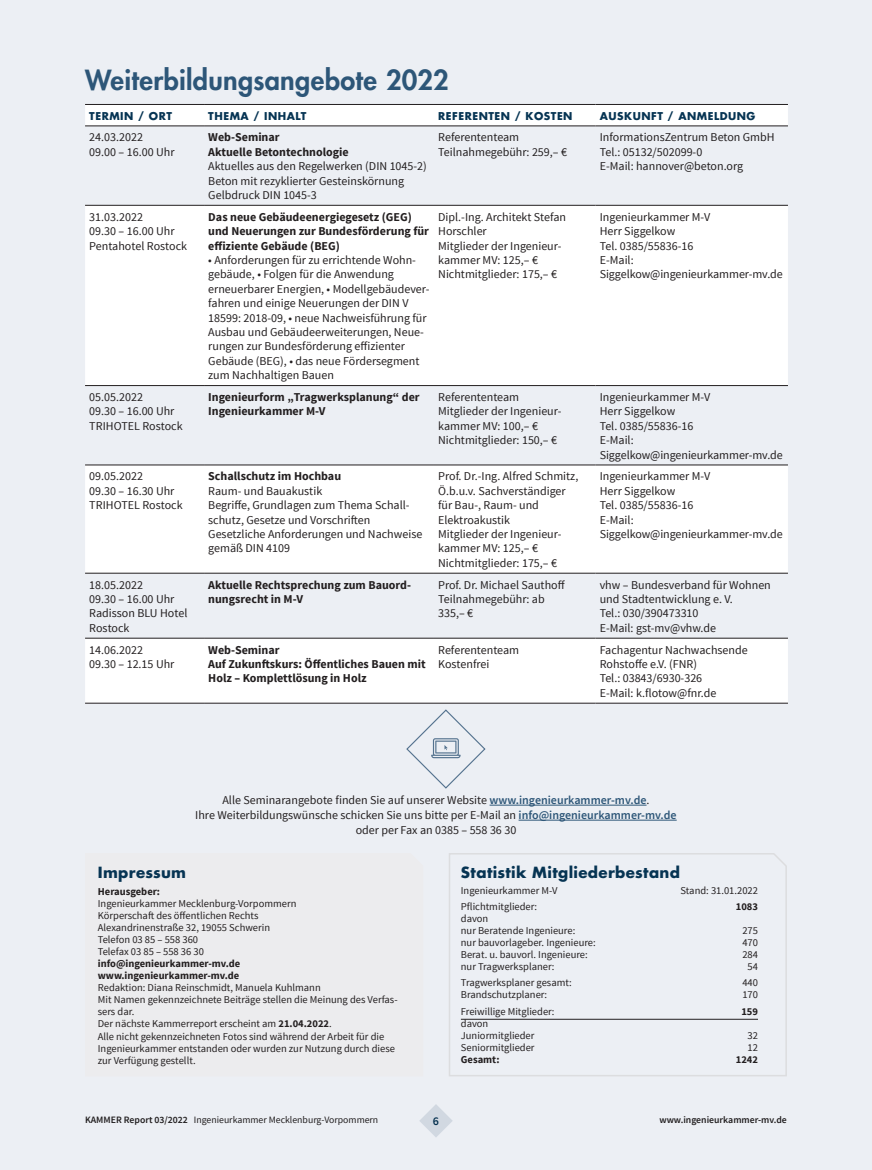
<style>
.page{position:relative;width:872px;height:1170px;background:#fff}
.page>*{position:absolute;margin:0;border:0;box-sizing:border-box;transform-origin:0 0}
.t1{font:800 27px "Futura Std";letter-spacing:.01em;color:#2d5678}
.t2{font:700 15px "Futura Std";letter-spacing:.025em;color:#063453}
.t3{font:12px/14.4px "Source Sans Pro";color:#231f20}
.t4{font:700 12px/14.4px "Source Sans Pro";color:#231f20}
.t5{font:600 12px "Source Sans Pro";color:#063453}
.t6{font:10.5px/12px "Source Sans Pro";color:#231f20}
.t7{font:700 10.5px/12.1px "Source Sans Pro";color:#231f20}
.t8{font:700 10.5px "Futura Std";letter-spacing:.05em;color:#063453}
.t9{font:9.75px "Source Sans Pro";color:#231f20}
.t10{font:600 9.75px "Source Sans Pro";color:#231f20}
.s1{font-weight:600;color:#2d5678}
.s2{font-weight:700}
.s3{font-weight:600}
</style>
<div class="page">
<div style="left:0;top:0;width:872px;height:1169px;background:#eceff4"></div>
<hr style="left:489px;top:804px;width:157px;height:1px;background:#2d5678">
<hr style="left:518px;top:819px;width:158px;height:1px;background:#2d5678">
<svg style="left:449px;top:853px;width:338px;height:223px"></svg>
<svg style="left:85px;top:105px;width:703px;height:597px;fill:#fff"></svg>
<hr style="left:85px;top:205px;width:119px;height:1px;background:#231f20">
<hr style="left:204px;top:205px;width:230px;height:1px;background:#231f20">
<hr style="left:434px;top:205px;width:161px;height:1px;background:#231f20">
<hr style="left:595px;top:205px;width:193px;height:1px;background:#231f20">
<hr style="left:85px;top:385px;width:119px;height:1px;background:#231f20">
<hr style="left:204px;top:385px;width:230px;height:1px;background:#231f20">
<hr style="left:434px;top:385px;width:161px;height:1px;background:#231f20">
<hr style="left:595px;top:385px;width:193px;height:1px;background:#231f20">
<hr style="left:85px;top:464px;width:119px;height:1px;background:#231f20">
<hr style="left:204px;top:464px;width:230px;height:1px;background:#231f20">
<hr style="left:434px;top:464px;width:161px;height:1px;background:#231f20">
<hr style="left:595px;top:464px;width:193px;height:1px;background:#231f20">
<hr style="left:85px;top:572px;width:119px;height:1px;background:#231f20">
<hr style="left:204px;top:572px;width:230px;height:1px;background:#231f20">
<hr style="left:434px;top:572px;width:161px;height:1px;background:#231f20">
<hr style="left:595px;top:572px;width:193px;height:1px;background:#231f20">
<hr style="left:85px;top:637px;width:119px;height:1px;background:#231f20">
<hr style="left:204px;top:637px;width:230px;height:1px;background:#231f20">
<hr style="left:434px;top:637px;width:161px;height:1px;background:#231f20">
<hr style="left:595px;top:637px;width:193px;height:1px;background:#231f20">
<hr style="left:85px;top:702px;width:119px;height:1px;background:#231f20">
<hr style="left:204px;top:702px;width:230px;height:1px;background:#231f20">
<hr style="left:434px;top:702px;width:161px;height:1px;background:#231f20">
<hr style="left:595px;top:702px;width:193px;height:1px;background:#231f20">
<hr style="left:85px;top:104px;width:119px;height:1px;background:#231f20">
<hr style="left:204px;top:104px;width:230px;height:1px;background:#231f20">
<hr style="left:434px;top:104px;width:161px;height:1px;background:#231f20">
<hr style="left:595px;top:104px;width:193px;height:1px;background:#231f20">
<hr style="left:85px;top:125px;width:119px;height:1px;background:#231f20">
<hr style="left:204px;top:125px;width:230px;height:1px;background:#231f20">
<hr style="left:434px;top:125px;width:161px;height:1px;background:#231f20">
<hr style="left:595px;top:125px;width:193px;height:1px;background:#231f20">
<svg style="left:406px;top:709px;width:80px;height:80px"></svg>
<h1 class="t1" style="left:85px;top:63px;width:365px">Weiterbildungsangebote 2022</h1>
<p class="t8" style="left:89px;top:109px;width:84px">TERMIN / ORT</p>
<p class="t8" style="left:208px;top:109px;width:99px">THEMA / INHALT</p>
<p class="t8" style="left:438px;top:109px;width:136px">REFERENTEN / KOSTEN</p>
<p class="t8" style="left:600px;top:109px;width:157px">AUSKUNFT / ANMELDUNG</p>
<p class="t3" style="left:89px;top:130px;width:87px">24.03.2022<br>09.00 – 16.00 Uhr</p>
<p class="t4" style="left:208px;top:130px;width:142px">Web-Seminar<br>Aktuelle Betontechnologie</p>
<p class="t3" style="left:208px;top:159px;width:220px">Aktuelles aus den Regelwerken (DIN 1045-2)<br>Beton mit rezyklierter Gesteinskörnung<br>Gelbdruck DIN 1045-3</p>
<p class="t3" style="left:438px;top:130px;width:130px">Referententeam<br>Teilnahmegebühr: 259,– €</p>
<p class="t3" style="left:600px;top:130px;width:176px">InformationsZentrum Beton GmbH<br>Tel.: 05132/502099-0<br>E-Mail: hannover@beton.org</p>
<p class="t3" style="left:89px;top:210px;width:99px">31.03.2022<br>09.30 – 16.00 Uhr<br>Pentahotel Rostock</p>
<p class="t4" style="left:208px;top:210px;width:222px">Das neue Gebäudeenergiegesetz (GEG) und Neuerungen zur Bundesförderung für effiziente Gebäude (BEG)</p>
<p class="t3" style="left:208px;top:253px;width:223px">• Anforderungen für zu errichtende Wohn&shy;gebäude, • Folgen für die Anwendung erneuerbarer Energien, • Modellgebäudever&shy;fahren und einige Neuerungen der DIN V 18599: 2018-09, • neue Nachweisführung für Ausbau und Gebäudeerweiterungen, Neue&shy;rungen zur Bundesförderung effizienter Gebäude (BEG), • das neue Fördersegment zum Nachhaltigen Bauen</p>
<p class="t3" style="left:438px;top:210px;width:129px">Dipl.-Ing. Architekt Stefan<br>Horschler<br>Mitglieder der Ingenieur&shy;kammer MV: 125,– €<br>Nichtmitglieder: 175,– €</p>
<p class="t3" style="left:600px;top:210px;width:185px">Ingenieurkammer M-V<br>Herr Siggelkow<br>Tel. 0385/55836-16<br>E-Mail:<br>Siggelkow@ingenieurkammer-mv.de</p>
<p class="t3" style="left:89px;top:390px;width:95px">05.05.2022<br>09.30 – 16.00 Uhr<br>TRIHOTEL Rostock</p>
<p class="t4" style="left:208px;top:390px;width:213px">Ingenieurform „Tragwerksplanung“ der<br>Ingenieurkammer M-V</p>
<p class="t3" style="left:438px;top:390px;width:125px">Referententeam<br>Mitglieder der Ingenieur&shy;kammer MV: 100,– €<br>Nichtmitglieder: 150,– €</p>
<p class="t3" style="left:599px;top:390px;width:185px">Ingenieurkammer M-V<br>Herr Siggelkow<br>Tel. 0385/55836-16<br>E-Mail:<br>Siggelkow@ingenieurkammer-mv.de</p>
<p class="t3" style="left:89px;top:469px;width:95px">09.05.2022<br>09.30 – 16.30 Uhr<br>TRIHOTEL Rostock</p>
<p class="t4" style="left:208px;top:469px;width:134px">Schallschutz im Hochbau</p>
<p class="t3" style="left:438px;top:469px;width:142px">Prof. Dr.-Ing. Alfred Schmitz,<br>Ö.b.u.v. Sachverständiger für Bau-, Raum- und<br>Elektroakustik<br>Mitglieder der Ingenieur&shy;kammer MV: 125,– €<br>Nichtmitglieder: 175,– €</p>
<p class="t3" style="left:599px;top:469px;width:185px">Ingenieurkammer M-V<br>Herr Siggelkow<br>Tel. 0385/55836-16<br>E-Mail:<br>Siggelkow@ingenieurkammer-mv.de</p>
<p class="t3" style="left:208px;top:483px;width:215px">Raum- und Bauakustik<br>Begriffe, Grundlagen zum Thema Schall&shy;schutz, Gesetze und Vorschriften<br>Gesetzliche Anforderungen und Nachweise gemäß DIN 4109</p>
<p class="t3" style="left:89px;top:577px;width:100px">18.05.2022<br>09.30 – 16.00 Uhr<br>Radisson BLU Hotel<br>Rostock</p>
<p class="t4" style="left:208px;top:577px;width:204px">Aktuelle Rechtsprechung zum Bauord&shy;nungsrecht in M-V</p>
<p class="t3" style="left:438px;top:577px;width:128px">Prof. Dr. Michael Sauthoff<br>Teilnahmegebühr: ab<br>335,– €</p>
<p class="t3" style="left:599px;top:577px;width:173px">vhw – Bundesverband für Wohnen und Stadtentwicklung e. V.<br>Tel.: 030/390473310<br>E-Mail: gst-mv@vhw.de</p>
<p class="t3" style="left:89px;top:642px;width:87px">14.06.2022<br>09.30 – 12.15 Uhr</p>
<p class="t4" style="left:208px;top:642px;width:219px">Web-Seminar<br>Auf Zukunftskurs: Öffentliches Bauen mit<br>Holz – Komplettlösung in Holz</p>
<p class="t3" style="left:438px;top:642px;width:82px">Referententeam<br>Kostenfrei</p>
<p class="t3" style="left:599px;top:642px;width:150px">Fachagentur Nachwachsende<br>Rohstoffe e.V. (FNR)<br>Tel.: 03843/6930-326<br>E-Mail: k.flotow@fnr.de</p>
<p class="t3" style="left:195px;top:792px;width:483px;line-height:15px;text-align:center">Alle Seminarangebote finden Sie auf unserer Website <span class="s1">www.ingenieurkammer-mv.de</span>.<br>Ihre Weiterbildungswünsche schicken Sie uns bitte per E-Mail an <span class="s1">info@ingenieurkammer-mv.de </span>oder per Fax an 0385 – 558 36 30</p>
<p class="t2" style="left:98px;top:862px;width:90px">Impressum</p>
<p class="t7" style="left:98px;top:885px;width:64px">Herausgeber:</p>
<p class="t6" style="left:98px;top:897px;width:200px">Ingenieurkammer Mecklenburg-Vorpommern Körperschaft des öffentlichen Rechts Alexandrinenstraße 32, 19055 Schwerin Telefon 03 85 – 558 360<br>Telefax 03 85 – 558 36 30</p>
<p class="t7" style="left:98px;top:957px;width:144px">info@ingenieurkammer-mv.de www.ingenieurkammer-mv.de</p>
<p class="t6" style="left:98px;top:981px;width:301px">Redaktion: Diana Reinschmidt, Manuela Kuhlmann<br>Mit Namen gekennzeichnete Beiträge stellen die Meinung des Verfas&shy;sers dar.<br>Der nächste Kammerreport erscheint am <span class="s2">21.04.2022</span>.<br>Alle nicht gekennzeichneten Fotos sind während der Arbeit für die Ingenieurkammer entstanden oder wurden zur Nutzung durch diese zur Verfügung gestellt.</p>
<p class="t2" style="left:461px;top:861px;width:221px">Statistik Mitgliederbestand</p>
<p class="t6" style="left:461px;top:884px;width:98px">Ingenieurkammer M-V</p>
<p class="t6" style="left:680px;top:884px;width:79px">Stand: 31.01.2022</p>
<p class="t6" style="left:461px;top:900px;width:78px">Pflichtmitglieder:</p>
<p class="t7" style="left:736px;top:900px;width:24px">1083</p>
<p class="t6" style="left:461px;top:912px;width:116px">davon<br>nur Beratende Ingenieure:</p>
<p class="t6" style="left:742px;top:924px;width:17px">275</p>
<p class="t6" style="left:461px;top:936px;width:136px">nur bauvorlageber. Ingenieure:</p>
<p class="t6" style="left:742px;top:936px;width:17px">470</p>
<p class="t6" style="left:461px;top:948px;width:128px">Berat. u. bauvorl. Ingenieure:</p>
<p class="t6" style="left:742px;top:948px;width:17px">284</p>
<p class="t6" style="left:461px;top:960px;width:95px">nur Tragwerksplaner:</p>
<p class="t6" style="left:747px;top:960px;width:12px">54</p>
<p class="t6" style="left:461px;top:976px;width:112px">Tragwerksplaner gesamt:</p>
<p class="t6" style="left:742px;top:976px;width:17px">440</p>
<p class="t6" style="left:461px;top:988px;width:88px">Brandschutzplaner:</p>
<p class="t6" style="left:742px;top:988px;width:17px">170</p>
<p class="t6" style="left:461px;top:1005px;width:95px">Freiwillige Mitglieder:</p>
<p class="t7" style="left:741px;top:1005px;width:18px">159</p>
<p class="t6" style="left:461px;top:1017px;width:75px">davon<br>Juniormitglieder</p>
<p class="t6" style="left:747px;top:1029px;width:12px">32</p>
<p class="t6" style="left:461px;top:1041px;width:75px">Seniormitglieder</p>
<p class="t6" style="left:747px;top:1041px;width:12px">12</p>
<p class="t7" style="left:461px;top:1053px;width:40px">Gesamt:</p>
<p class="t7" style="left:736px;top:1053px;width:24px">1242</p>
<p class="t9" style="left:85px;top:1113px;width:295px"><span class="s3">KAMMER Report 03/2022</span> Ingenieurkammer Mecklenburg-Vorpommern</p>
<p class="t5" style="left:433px;top:1112px;width:8px">6</p>
<p class="t10" style="left:659px;top:1113px;width:129px">www.ingenieurkammer-mv.de</p>
</div>
